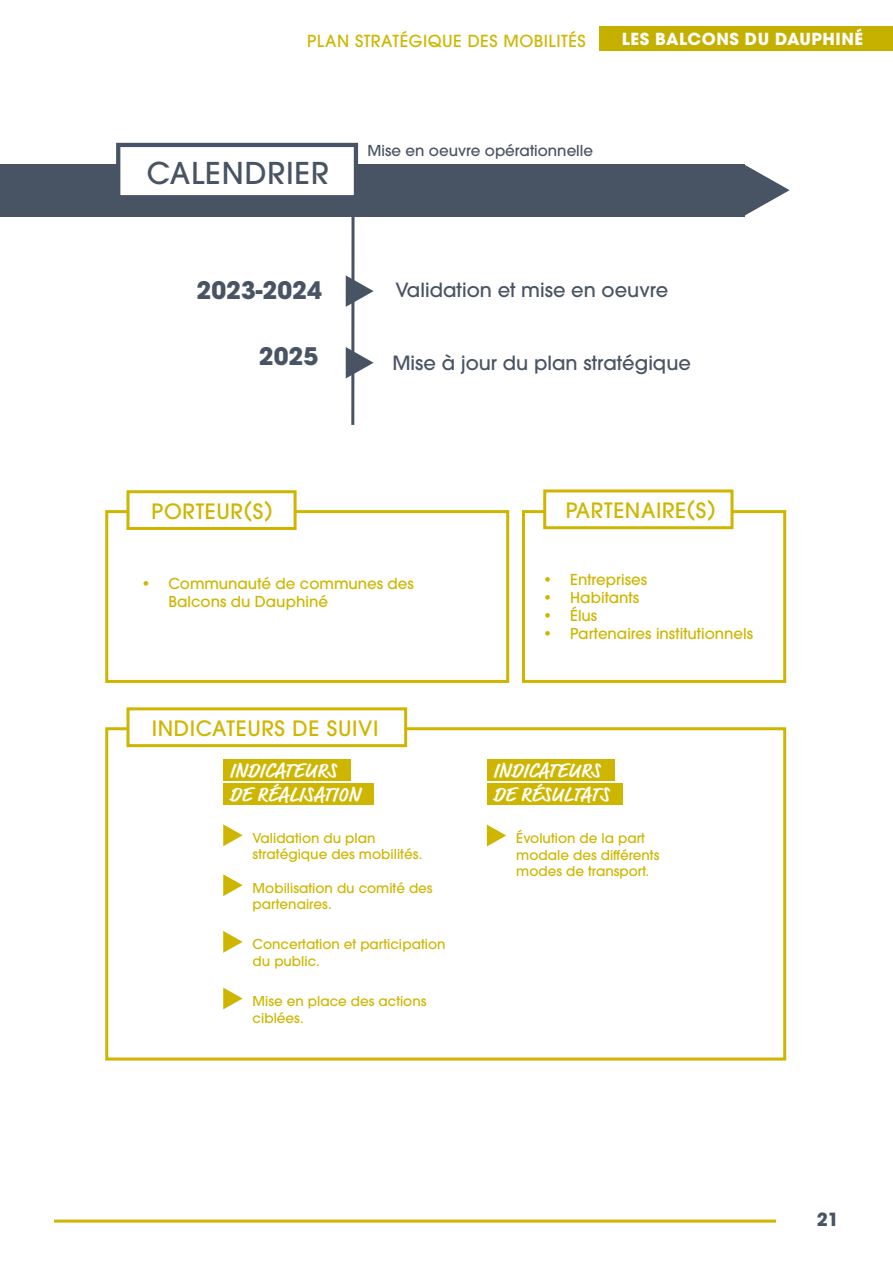
<style>
.page{position:relative;width:893px;height:1263px;background:#fff}
.page>*{position:absolute;margin:0;border:0;box-sizing:border-box;transform-origin:0 0}
.t1{font:500 29.85px "ITC Avant Garde Pro";letter-spacing:.03em;color:#485464}
.t2{font:700 24px "ITC Avant Garde Pro";color:#485464}
.t3{font:500 21px "ITC Avant Garde Pro";letter-spacing:.03em;color:#ceb600}
.t4{font:700 20.7px/24.3px "Market Pro";letter-spacing:.01em;color:#fff}
.t5{font:500 19.5px "ITC Avant Garde Pro";color:#485464}
.t6{font:700 18px "ITC Avant Garde Pro";color:#485465}
.t7{font:500 16.5px "ITC Avant Garde Pro";letter-spacing:.03em;color:#ceb600}
.t8{font:700 16.5px "ITC Avant Garde Pro";letter-spacing:.03em;color:#fff}
.t9{font:500 15px/18px "ITC Avant Garde Pro";color:#ceb600}
.t10{font:500 15px "ITC Avant Garde Pro";color:#485464}
.t11{font:500 13.5px/16.5px "ITC Avant Garde Pro";color:#ceb600}
</style>
<div class="page">
<hr style="left:54px;top:1219px;width:722px;height:3px;background:#ceb600">
<div style="left:600px;top:26px;width:293px;height:25px;background:#c5b000"></div>
<div style="left:105px;top:510px;width:404px;height:173px;border:3px solid #ceb600"></div>
<div style="left:105px;top:727px;width:681px;height:333px;border:3px solid #ceb600"></div>
<div style="left:522px;top:510px;width:264px;height:173px;border:3px solid #ceb600"></div>
<div style="left:126px;top:490px;width:171px;height:40px;background:#fff;border:3px solid #ceb600"></div>
<div style="left:126px;top:707px;width:281px;height:40px;background:#fff;border:3px solid #ceb600"></div>
<div style="left:543px;top:489px;width:190px;height:40px;background:#fff;border:3px solid #ceb600"></div>
<svg style="left:223px;top:824px;width:20px;height:22px"></svg>
<svg style="left:223px;top:874px;width:20px;height:22px"></svg>
<svg style="left:223px;top:931px;width:20px;height:22px"></svg>
<svg style="left:223px;top:987px;width:20px;height:22px"></svg>
<svg style="left:487px;top:824px;width:19px;height:22px"></svg>
<div style="left:223px;top:759px;width:128px;height:22px;background:#ceb600"></div>
<div style="left:487px;top:759px;width:128px;height:22px;background:#ceb600"></div>
<div style="left:223px;top:783px;width:151px;height:22px;background:#ceb600"></div>
<div style="left:487px;top:783px;width:135px;height:22px;background:#ceb600"></div>
<div style="left:0;top:164px;width:744px;height:52px;background:#485464"></div>
<svg style="left:744px;top:164px;width:46px;height:52px"></svg>
<div style="left:116px;top:143px;width:242px;height:56px;background:#fff;border:4px solid #485464"></div>
<svg style="left:346px;top:275px;width:28px;height:32px"></svg>
<svg style="left:346px;top:347px;width:28px;height:31px"></svg>
<svg style="left:351px;top:216px;width:4px;height:209px"></svg>
<p class="t7" style="left:307px;top:30px;width:280px">PLAN STRATÉGIQUE DES MOBILITÉS</p>
<p class="t8" style="left:622px;top:28px;width:243px">LES BALCONS DU DAUPHINÉ</p>
<h1 class="t1" style="left:147px;top:154px;width:184px">CALENDRIER</h1>
<h2 class="t2" style="left:196px;top:274px;width:127px">2023-2024</h2>
<h2 class="t2" style="left:259px;top:340px;width:61px">2025</h2>
<p class="t10" style="left:368px;top:140px;width:227px">Mise en oeuvre opérationnelle</p>
<h3 class="t5" style="left:396px;top:277px;width:274px">Validation et mise en oeuvre</h3>
<h3 class="t5" style="left:392px;top:350px;width:300px">Mise à jour du plan stratégique</h3>
<h3 class="t3" style="left:151px;top:498px;width:123px">PORTEUR(S)</h3>
<h3 class="t3" style="left:566px;top:497px;width:151px">PARTENAIRE(S)</h3>
<p class="t9" style="left:168px;top:574px;width:247px;text-indent:-27px">• Communauté de communes des<br>Balcons du Dauphiné</p>
<p class="t9" style="left:543px;top:570px;width:105px">• Entreprises</p>
<p class="t9" style="left:543px;top:588px;width:97px">• Habitants</p>
<p class="t9" style="left:543px;top:606px;width:56px">• Élus</p>
<p class="t9" style="left:543px;top:624px;width:211px">• Partenaires institutionnels</p>
<h3 class="t3" style="left:152px;top:715px;width:228px">INDICATEURS DE SUIVI</h3>
<h3 class="t4" style="left:229px;top:759px;width:132px">INDICATEURS<br>DE RÉALISATION</h3>
<h3 class="t4" style="left:493px;top:759px;width:117px">INDICATEURS<br>DE RÉSULTATS</h3>
<p class="t11" style="left:253px;top:829px;width:171px">Validation du plan stratégique des mobilités.</p>
<p class="t11" style="left:253px;top:879px;width:182px">Mobilisation du comité des partenaires.</p>
<p class="t11" style="left:253px;top:936px;width:194px">Concertation et participation du public.</p>
<p class="t11" style="left:253px;top:993px;width:175px">Mise en place des actions ciblées.</p>
<p class="t11" style="left:516px;top:830px;width:145px">Évolution de la part modale des différents modes de transport.</p>
<h3 class="t6" style="left:817px;top:1207px;width:24px">21</h3>
</div>
